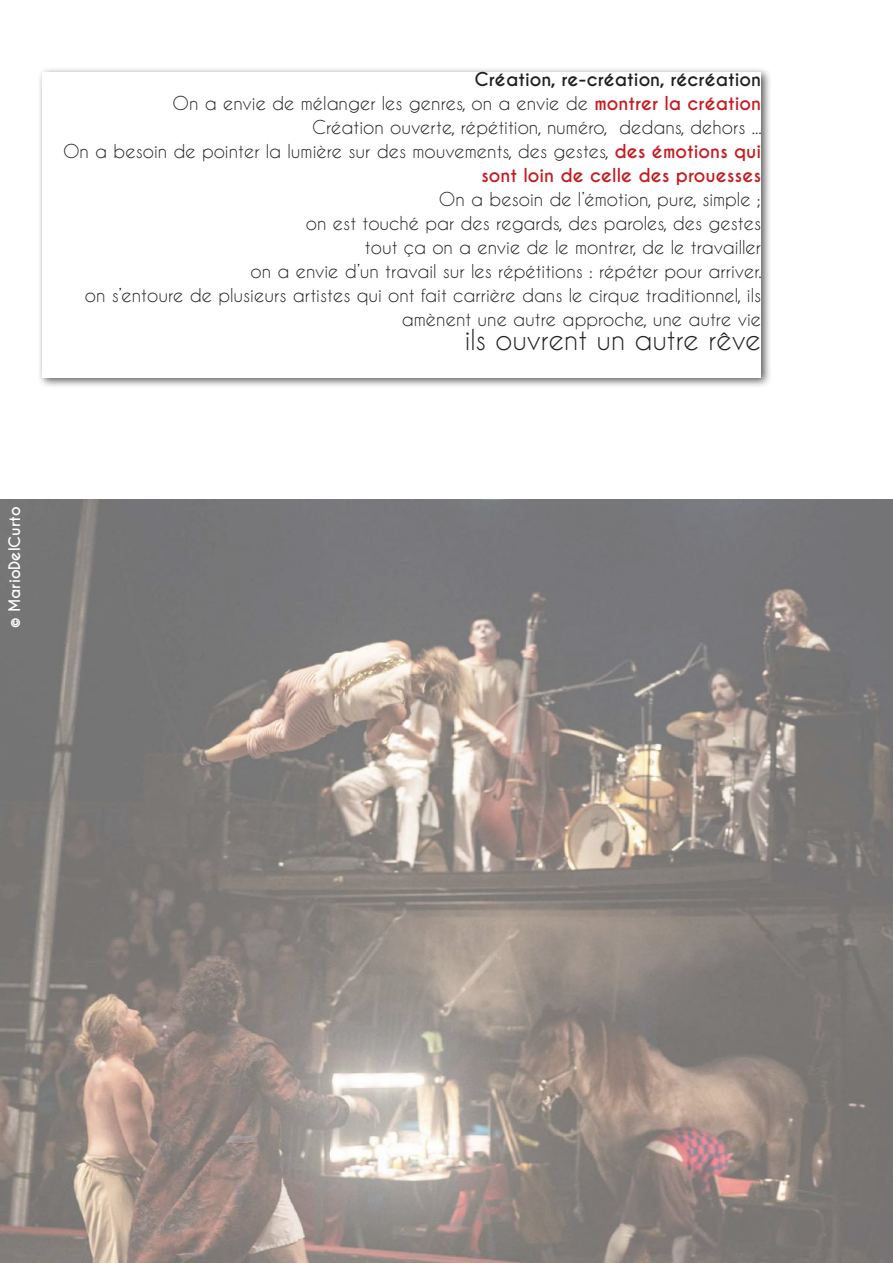
<style>
.page{position:relative;width:893px;height:1263px;background:#fff}
.page>*{position:absolute;margin:0;border:0;box-sizing:border-box;transform-origin:0 0}
.t1{font:27px "Caviar Dreams";color:#231f20}
.t2{font:18px/24px "Caviar Dreams";color:#231f20;text-align:right}
.t3{font:700 15px "Caviar Dreams";color:#fff}
.s1{font-weight:700}
.s2{font-weight:700;color:#c61b21}
</style>
<div class="page">
<img style="left:0;top:499px;width:893px;height:763px">
<div style="left:37px;top:67px;width:735px;height:322px;background:#231f20;opacity:.75"></div>
<div style="left:43px;top:72px;width:718px;height:305px;background:#fff"></div>
<p class="t2" style="left:63px;top:67px;width:700px"><span class="s1">Création, re-création, récréation<br></span>On a envie de mélanger les genres, on a envie de <span class="s2">montrer la création<br></span>Création ouverte, répétition, numéro, dedans, dehors ...<br>On a besoin de pointer la lumière sur des mouvements, des gestes, <span class="s2">des émotions qui sont loin de celle des prouesses</span></p>
<p class="t2" style="left:85px;top:187px;width:678px">On a besoin de l’émotion, pure, simple ;<br>on est touché par des regards, des paroles, des gestes<br>tout ça on a envie de le montrer, de le travailler<br>on a envie d’un travail sur les répétitions : répéter pour arriver.<br>on s’entoure de plusieurs artistes qui ont fait carrière dans le cirque traditionnel, ils amènent une autre approche, une autre vie</p>
<h1 class="t1" style="left:465px;top:324px;width:298px">ils ouvrent un autre rêve</h1>
<p class="t3" style="left:6px;top:628px;width:123px;rotate:-90deg">© MarioDelCurto</p>
</div>
